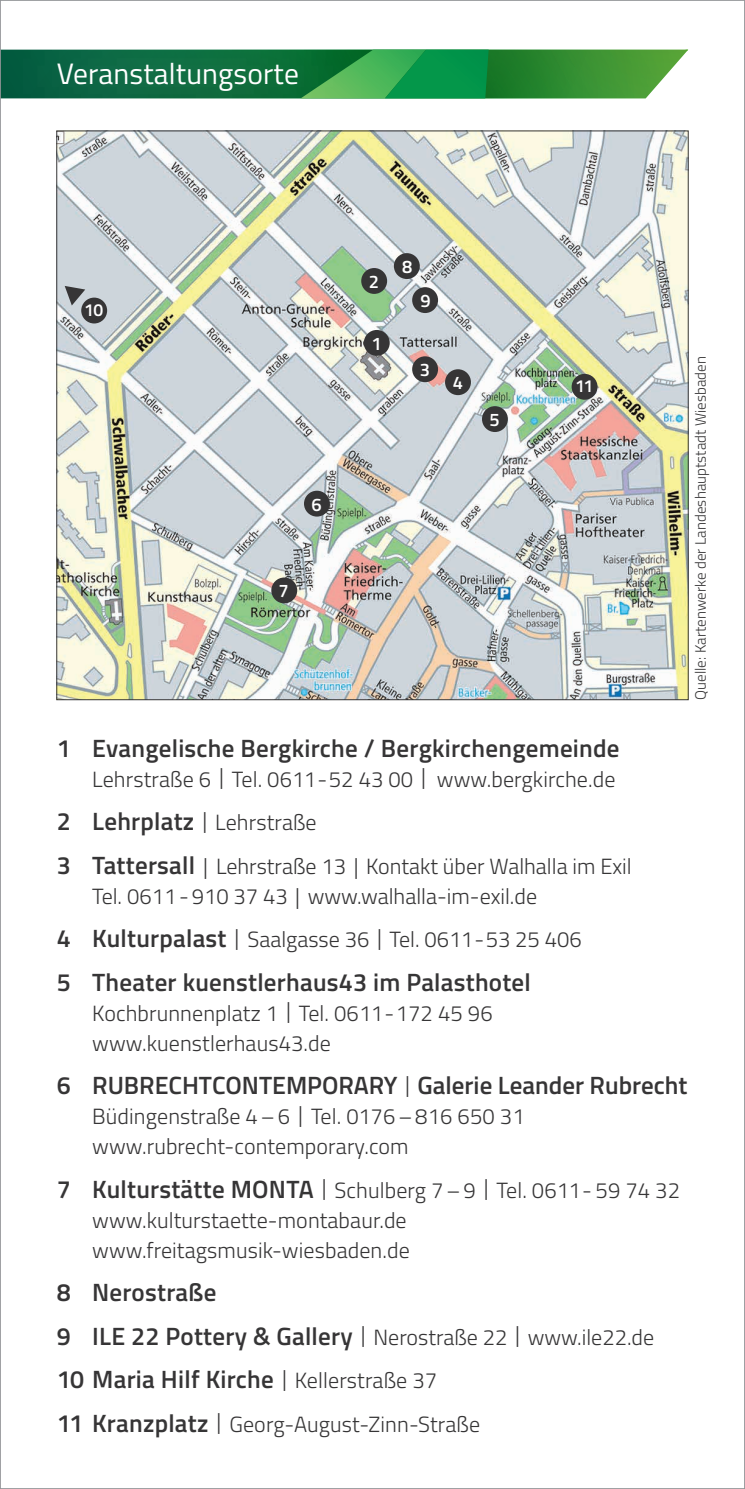
<style>
.page{position:relative;width:745px;height:1489px;background:#fff}
.page>*{position:absolute;margin:0;border:0;box-sizing:border-box;transform-origin:0 0}
.t1{font:29.5px "Titillium";letter-spacing:.005em;color:#fff}
.t2{font:600 25px "Titillium";letter-spacing:.01em;color:#363536}
.t3{font:300 22px/30px "Titillium";letter-spacing:.005em;color:#363536}
.t4{font:600 18.25px "Titillium";color:#fff}
.t5{font:600 17.5px "Titillium";color:#fff}
.t6{font:300 15px "Titillium";letter-spacing:.005em;color:#363536}
.s1{font-weight:600;font-size:25px}
.s2{font-weight:300;font-size:22px}
</style>
<div class="page">
<svg style="left:363px;top:50px;width:324px;height:48px;background:#359b48"></svg>
<svg style="left:2px;top:49px;width:361px;height:82px"></svg>
<img style="left:58px;top:133px;width:628px;height:565px">
<div style="left:271px;top:577px;width:26px;height:26px;background:#363536;border-radius:50%"></div>
<div style="left:363px;top:330px;width:26px;height:26px;background:#363536;border-radius:50%"></div>
<div style="left:481px;top:406px;width:26px;height:26px;background:#363536;border-radius:50%"></div>
<div style="left:304px;top:490px;width:25px;height:26px;background:#363536;border-radius:50%"></div>
<div style="left:81px;top:297px;width:26px;height:26px;background:#363536;border-radius:50%"></div>
<div style="left:361px;top:268px;width:26px;height:26px;background:#363536;border-radius:50%"></div>
<svg style="left:65px;top:286px;width:20px;height:19px"></svg>
<div style="left:445px;top:369px;width:25px;height:26px;background:#363536;border-radius:50%"></div>
<div style="left:412px;top:287px;width:26px;height:26px;background:#363536;border-radius:50%"></div>
<div style="left:571px;top:374px;width:26px;height:26px;background:#363536;border-radius:50%"></div>
<div style="left:412px;top:356px;width:26px;height:26px;background:#363536;border-radius:50%"></div>
<div style="left:393px;top:253px;width:26px;height:26px;background:#363536;border-radius:50%"></div>
<svg style="left:744px;top:0;width:1px;height:1488px"></svg>
<h1 class="t1" style="left:57px;top:52px;width:243px">Veranstaltungsorte</h1>
<p class="t5" style="left:84px;top:296px;width:21px">10</p>
<p class="t4" style="left:311px;top:490px;width:12px">6</p>
<p class="t4" style="left:278px;top:577px;width:12px">7</p>
<p class="t4" style="left:368px;top:268px;width:12px">2</p>
<p class="t4" style="left:371px;top:329px;width:12px">1</p>
<p class="t4" style="left:402px;top:253px;width:12px">8</p>
<p class="t4" style="left:420px;top:287px;width:12px">9</p>
<p class="t4" style="left:419px;top:356px;width:12px">3</p>
<p class="t4" style="left:452px;top:369px;width:12px">4</p>
<p class="t4" style="left:489px;top:406px;width:12px">5</p>
<p class="t5" style="left:574px;top:373px;width:20px">11</p>
<p class="t6" style="left:689px;top:700px;width:345px;rotate:-90deg">Quelle: Kartenwerke der Landeshauptstadt Wiesbaden</p>
<p class="t2" style="left:57px;top:729px;width:564px">1 Evangelische Bergkirche / Bergkirchengemeinde</p>
<p class="t3" style="left:57px;top:756px;width:576px;line-height:43.5px;text-indent:35px">Lehrstraße 6 | Tel. 0611-52 43 00 | www.bergkirche.de<br><span class="s1">2 Lehrplatz</span> | Lehrstraße<br><span class="s1">3 Tattersall</span> | Lehrstraße 13 | Kontakt über Walhalla im Exil</p>
<p class="t3" style="left:57px;top:873px;width:526px;line-height:43.5px;text-align:center">Tel. 0611-910 37 43 | www.walhalla-im-exil.de<br><span class="s1">4 Kulturpalast</span> | Saalgasse 36 | Tel. 0611-53 25 406</p>
<p class="t2" style="left:57px;top:963px;width:475px">5 Theater kuenstlerhaus43 im Palasthotel</p>
<p class="t3" style="left:92px;top:996px;width:401px">Kochbrunnenplatz 1 | Tel. 0611-172 45 96 www.kuenstlerhaus43.de</p>
<p class="t2" style="left:57px;top:1066px;width:631px">6 RUBRECHTCONTEMPORARY <span class="s2">|</span> Galerie Leander Rubrecht</p>
<p class="t3" style="left:92px;top:1100px;width:433px">Büdingenstraße 4–6 | Tel. 0176–816 650 31 www.rubrecht-contemporary.com</p>
<p class="t3" style="left:92px;top:1173px;width:589px;text-indent:-35px"><span class="s1">7 Kulturstätte MONTA</span> | Schulberg 7–9 | Tel. 0611- 59 74 32 www.kulturstaette-montabaur.de www.freitagsmusik-wiesbaden.de</p>
<p class="t2" style="left:57px;top:1273px;width:161px">8 Nerostraße</p>
<p class="t3" style="left:57px;top:1320px;width:598px"><span class="s1">9 ILE 22 Pottery &amp; Gallery</span> | Nerostraße 22 | www.ile22.de</p>
<p class="t2" style="left:57px;top:1360px;width:381px">10 Maria Hilf Kirche <span class="s2">| Kellerstraße 37</span></p>
<p class="t3" style="left:57px;top:1407px;width:424px"><span class="s1">11 Kranzplatz</span> | Georg-August-Zinn-Straße</p>
</div>
